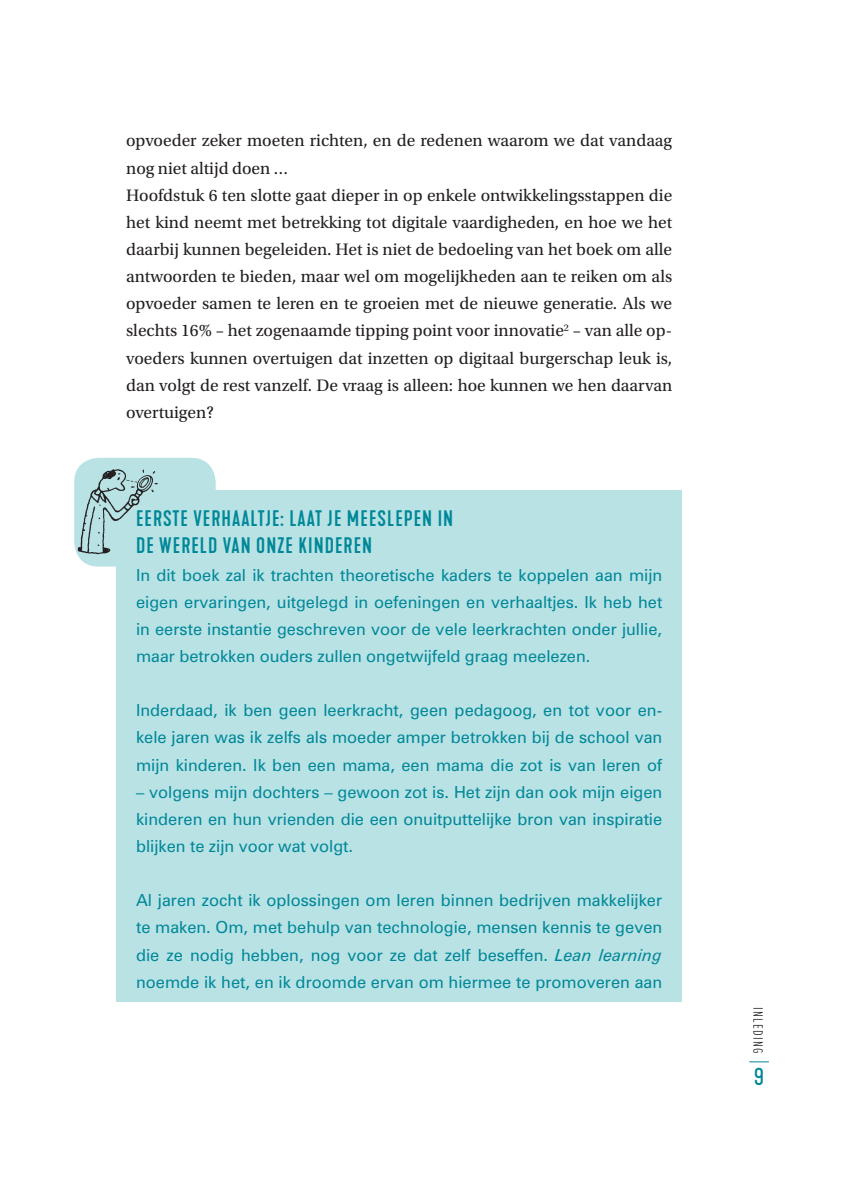
<style>
.page{position:relative;width:848px;height:1195px;background:#fff}
.page>*{position:absolute;margin:0;border:0;box-sizing:border-box;transform-origin:0 0}
.t1{font:24.5px "Kapra Neue";color:#008898}
.t2{font:500 21px/27.1px "Kapra Neue";letter-spacing:.05em;color:#008898}
.t3{font:17.5px/27.1px "Utopia Std";color:#231f20}
.t4{font:16.62px/27.1px "Zurich BT";color:#008898;text-align:justify}
.t5{font:300 14px "Proxima Nova Ex Cn";letter-spacing:.1em;color:#231f20}
.s1{font-style:italic}
</style>
<div class="page">
<svg style="left:749px;top:1061px;width:19px;height:1px"></svg>
<div style="left:116px;top:490px;width:566px;height:79px;background:#b9e2e5"></div>
<div style="left:116px;top:558px;width:566px;height:118px;background:#b9e2e5"></div>
<div style="left:116px;top:666px;width:566px;height:37px;background:#b9e2e5"></div>
<div style="left:116px;top:693px;width:566px;height:172px;background:#b9e2e5"></div>
<div style="left:116px;top:856px;width:566px;height:37px;background:#b9e2e5"></div>
<div style="left:116px;top:883px;width:566px;height:118px;background:#b9e2e5"></div>
<div style="left:74px;top:458px;width:142px;height:108px;background:#b9e2e5;border-radius:24px"></div>
<img style="left:78px;top:458px;width:80px;height:108px">
<p class="t3" style="left:126px;top:127px;width:547px">opvoeder zeker moeten richten, en de redenen waarom we dat vandaag nog niet altijd doen …<br>Hoofdstuk 6 ten slotte gaat dieper in op enkele ontwikkelingsstappen die het kind neemt met betrekking tot digitale vaardigheden, en hoe we het daarbij kunnen begeleiden. Het is niet de bedoeling van het boek om alle antwoorden te bieden, maar wel om mogelijkheden aan te reiken om als opvoeder samen te leren en te groeien met de nieuwe generatie. Als we slechts 16% – het zogenaamde tipping point voor innovatie<sup>2</sup> – van alle op&shy;voeders kunnen overtuigen dat inzetten op digitaal burgerschap leuk is, dan volgt de rest vanzelf. De vraag is alleen: hoe kunnen we hen daarvan overtuigen?</p>
<p class="t2" style="left:136px;top:506px;width:318px">EERSTE VERHAALTJE: LAAT JE MEESLEPEN IN<br>DE WERELD VAN ONZE KINDEREN</p>
<p class="t4" style="left:136px;top:561px;width:527px">In dit boek zal ik trachten theoretische kaders te koppelen aan mijn eigen ervaringen, uitgelegd in oefeningen en verhaaltjes. Ik heb het in eerste instantie geschreven voor de vele leerkrachten onder jullie, maar betrokken ouders zullen ongetwijfeld graag meelezen.</p>
<p class="t4" style="left:136px;top:696px;width:527px">Inderdaad, ik ben geen leerkracht, geen pedagoog, en tot voor en&shy;kele jaren was ik zelfs als moeder amper betrokken bij de school van mijn kinderen. Ik ben een mama, een mama die zot is van leren of</p>
<p class="t4" style="left:136px;top:778px;width:527px">– volgens mijn dochters – gewoon zot is. Het zijn dan ook mijn eigen kinderen en hun vrienden die een onuitputtelijke bron van inspiratie blijken te zijn voor wat volgt.</p>
<p class="t4" style="left:136px;top:886px;width:527px">Al jaren zocht ik oplossingen om leren binnen bedrijven makkelijker te maken. Om, met behulp van technologie, mensen kennis te geven die ze nodig hebben, nog voor ze dat zelf beseffen. <span class="s1">Lean learning </span>noemde ik het, en ik droomde ervan om hiermee te promoveren aan</p>
<p class="t5" style="left:764px;top:1006px;width:49px;rotate:90deg">INLEDING</p>
<h1 class="t1" style="left:753px;top:1061px;width:12px">9</h1>
</div>
